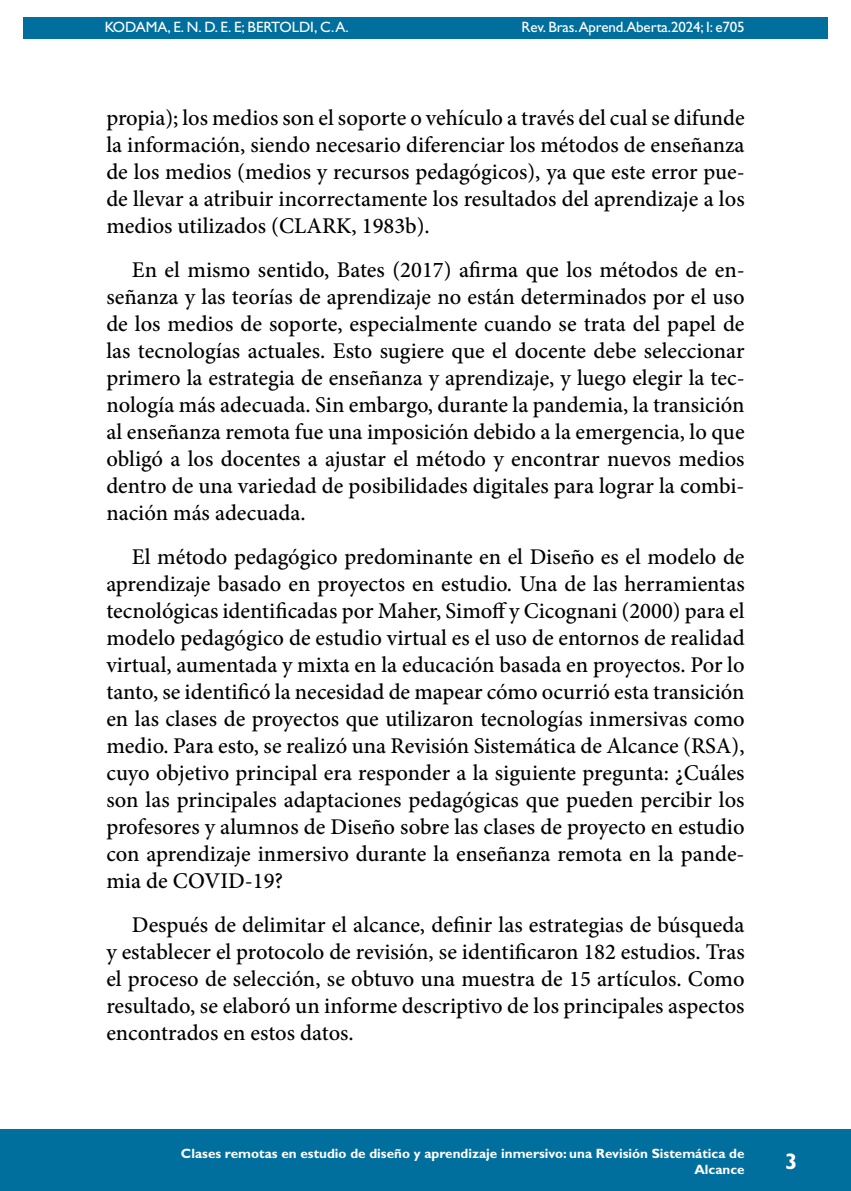
<style>
.page{position:relative;width:851px;height:1191px;background:#fff}
.page>*{position:absolute;margin:0;border:0;box-sizing:border-box;transform-origin:0 0}
.t1{font:500 22.5px/27px "Minion Pro";color:#000;text-align:justify}
.t2{font:700 22.5px "Gill Sans Std";color:#fff}
.t3{font:15px "Gill Sans Std";letter-spacing:-.01em;color:#fff}
.t4{font:700 13.5px/16.2px "Gill Sans Std";color:#fff;text-align:right}
</style>
<div class="page">
<hr style="left:104px;top:0;width:1px;height:467px;background:#006f9e">
<div style="left:23px;top:17px;width:804px;height:21px;background:#006f9e"></div>
<div style="left:0;top:1129px;width:850px;height:62px;background:#006f9e"></div>
<p class="t3" style="left:105px;top:18px;width:245px">KODAMA, E. N. D. E. E; BERTOLDI, C. A.</p>
<p class="t3" style="left:521px;top:18px;width:224px">Rev. Bras.Aprend.Aberta.2024; I: e705</p>
<p class="t1" style="left:106px;top:104px;width:639px">propia); los medios son el soporte o vehículo a través del cual se difunde la información, siendo necesario diferenciar los métodos de enseñanza de los medios (medios y recursos pedagógicos), ya que este error pue&shy;de llevar a atribuir incorrectamente los resultados del aprendizaje a los medios utilizados (CLARK, 1983b).</p>
<p class="t1" style="left:106px;top:256px;width:639px;text-indent:26px">En el mismo sentido, Bates (2017) afirma que los métodos de en&shy;señanza y las teorías de aprendizaje no están determinados por el uso de los medios de soporte, especialmente cuando se trata del papel de las tecnologías actuales. Esto sugiere que el docente debe seleccionar primero la estrategia de enseñanza y aprendizaje, y luego elegir la tec&shy;nología más adecuada. Sin embargo, durante la pandemia, la transición al enseñanza remota fue una imposición debido a la emergencia, lo que obligó a los docentes a ajustar el método y encontrar nuevos medios dentro de una variedad de posibilidades digitales para lograr la combi&shy;nación más adecuada.</p>
<p class="t1" style="left:106px;top:543px;width:639px;text-indent:26px">El método pedagógico predominante en el Diseño es el modelo de aprendizaje basado en proyectos en estudio. Una de las herramientas tecnológicas identificadas por Maher, Simoff y Cicognani (2000) para el modelo pedagógico de estudio virtual es el uso de entornos de realidad virtual, aumentada y mixta en la educación basada en proyectos. Por lo tanto, se identificó la necesidad de mapear cómo ocurrió esta transición en las clases de proyectos que utilizaron tecnologías inmersivas como medio. Para esto, se realizó una Revisión Sistemática de Alcance (RSA), cuyo objetivo principal era responder a la siguiente pregunta: ¿Cuáles son las principales adaptaciones pedagógicas que pueden percibir los profesores y alumnos de Diseño sobre las clases de proyecto en estudio con aprendizaje inmersivo durante la enseñanza remota en la pande&shy;mia de COVID-19?</p>
<p class="t1" style="left:106px;top:911px;width:639px;text-indent:26px">Después de delimitar el alcance, definir las estrategias de búsqueda y establecer el protocolo de revisión, se identificaron 182 estudios. Tras el proceso de selección, se obtuvo una muestra de 15 artículos. Como resultado, se elaboró un informe descriptivo de los principales aspectos encontrados en estos datos.</p>
<p class="t4" style="left:181px;top:1145px;width:565px">Clases remotas en estudio de diseño y aprendizaje inmersivo: una Revisión Sistemática de<br>Alcance</p>
<p class="t2" style="left:785px;top:1148px;width:14px">3</p>
</div>
